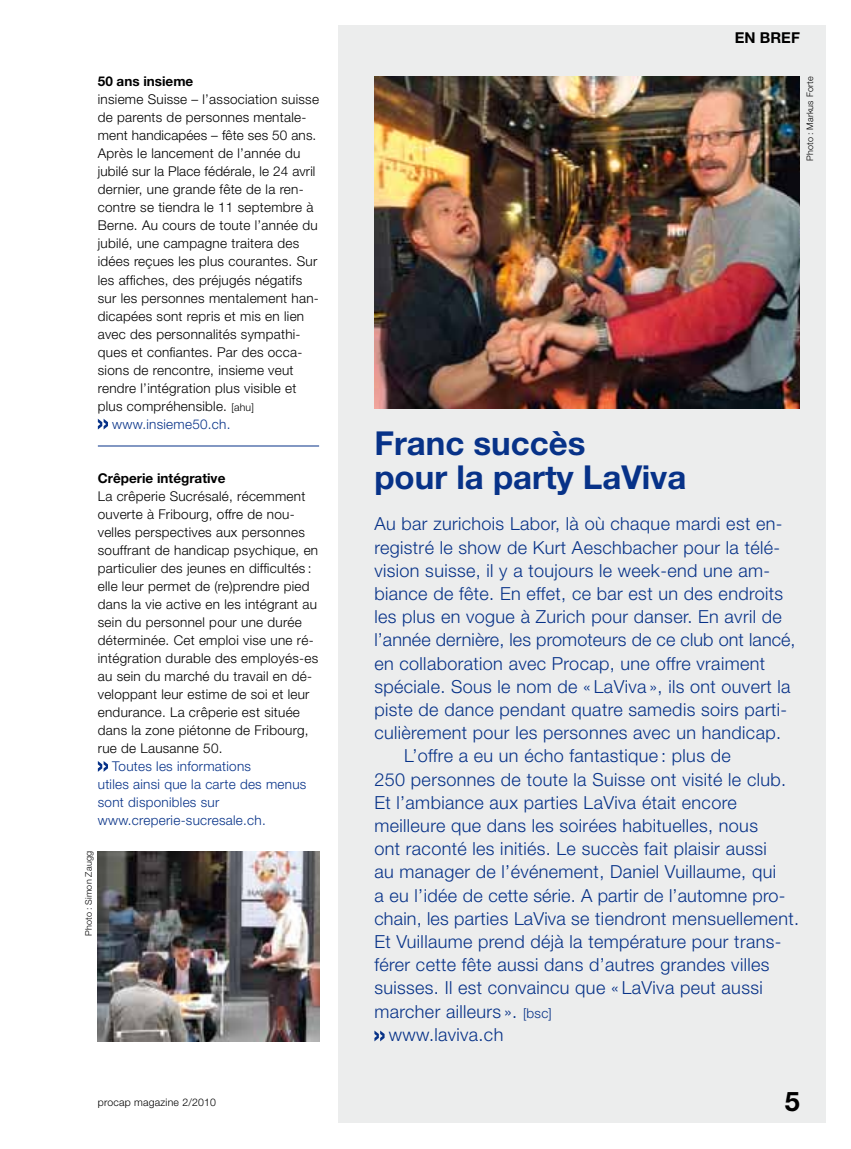
<style>
.page{position:relative;width:851px;height:1149px;background:#fff}
.page>*{position:absolute;margin:0;border:0;box-sizing:border-box;transform-origin:0 0}
.t1{font:700 33px/34.5px "Helvetica Neue LT";color:#073288}
.t2{font:700 27px "Helvetica Neue LT";color:#000}
.t3{font:300 18px "Helvetica Neue LT";letter-spacing:.02em;color:#073288}
.t4{font:700 15px "Helvetica Neue LT";color:#000}
.t5{font:300 13.5px/18px "Helvetica Neue LT";letter-spacing:.02em;color:#000}
.t6{font:300 13.5px/18px "Helvetica Neue LT";letter-spacing:.02em;color:#073288}
.t7{font:700 13.5px "Helvetica Neue LT";color:#000}
.t8{font:300 10.5px "Helvetica Neue LT";letter-spacing:.02em;color:#000}
.t9{font:300 9px "Helvetica Neue LT";letter-spacing:.02em;color:#000}
.s1{font-size:10.5px}
.s2{font-size:13.5px}
</style>
<div class="page">
<hr style="left:98px;top:445px;width:221px;height:1px;background:#073288">
<svg style="left:98px;top:418px;width:10px;height:11px"></svg>
<svg style="left:98px;top:761px;width:10px;height:10px"></svg>
<div style="left:338px;top:26px;width:487px;height:1097px;background:#eceded"></div>
<svg style="left:374px;top:1030px;width:10px;height:11px"></svg>
<img style="left:374px;top:77px;width:425px;height:331px">
<img style="left:98px;top:851px;width:221px;height:189px">
<p class="t7" style="left:98px;top:73px;width:97px">50 ans insieme</p>
<p class="t5" style="left:98px;top:90px;width:223px">insieme Suisse – l’association suisse</p>
<p class="t5" style="left:98px;top:108px;width:210px">de parents de personnes mentale-</p>
<p class="t5" style="left:98px;top:126px;width:220px">ment handicapées – fête ses 50 ans.</p>
<p class="t5" style="left:98px;top:144px;width:204px">Après le lancement de l’année du</p>
<p class="t5" style="left:98px;top:162px;width:219px">jubilé sur la Place fédérale, le 24 avril</p>
<p class="t5" style="left:98px;top:180px;width:207px">dernier, une grande fête de la ren-</p>
<p class="t5" style="left:98px;top:198px;width:217px">contre se tiendra le 11 septembre à</p>
<p class="t5" style="left:98px;top:216px;width:221px">Berne. Au cours de toute l’année du</p>
<p class="t5" style="left:98px;top:234px;width:203px">jubilé, une campagne traitera des</p>
<p class="t5" style="left:98px;top:252px;width:221px">idées reçues les plus courantes. Sur</p>
<p class="t5" style="left:98px;top:270px;width:206px">les affiches, des préjugés négatifs</p>
<p class="t5" style="left:98px;top:288px;width:222px">sur les personnes mentalement han-</p>
<p class="t5" style="left:98px;top:306px;width:208px">dicapées sont repris et mis en lien</p>
<p class="t5" style="left:98px;top:324px;width:204px">avec des personnalités sympathi-</p>
<p class="t5" style="left:98px;top:342px;width:206px">ques et confiantes. Par des occa-</p>
<p class="t5" style="left:98px;top:360px;width:197px">sions de rencontre, insieme veut</p>
<p class="t5" style="left:98px;top:378px;width:200px">rendre l’intégration plus visible et</p>
<p class="t5" style="left:98px;top:396px;width:158px">plus compréhensible. <span class="s1">[ahu]</span></p>
<p class="t6" style="left:112px;top:414px;width:120px">www.insieme50.ch.</p>
<p class="t7" style="left:98px;top:469px;width:129px">Crêperie intégrative</p>
<p class="t5" style="left:98px;top:486px;width:222px">La crêperie Sucrésalé, récemment ouverte à Fribourg, offre de nou&shy;velles perspectives aux personnes souffrant de handicap psychique, en particulier des jeunes en difficultés : elle leur permet de (re)prendre pied dans la vie active en les intégrant au sein du personnel pour une durée déterminée. Cet emploi vise une ré&shy;intégration durable des employés-es au sein du marché du travail en dé&shy;veloppant leur estime de soi et leur endurance. La crêperie est située dans la zone piétonne de Fribourg, rue de Lausanne 50.</p>
<p class="t6" style="left:98px;top:756px;width:210px;text-indent:14px">Toutes les informations<br>utiles ainsi que la carte des menus sont disponibles sur www.creperie-sucresale.ch.</p>
<p class="t9" style="left:83px;top:935px;width:86px;rotate:-90deg">Photo : Simon Zaugg</p>
<p class="t8" style="left:98px;top:1095px;width:120px">procap magazine 2/2010</p>
<p class="t4" style="left:734px;top:28px;width:67px">EN BREF</p>
<p class="t9" style="left:804px;top:160px;width:85px;rotate:-90deg">Photo : Markus Forte</p>
<h1 class="t1" style="left:374px;top:424px;width:313px">Franc succès<br>pour la party LaViva</h1>
<h3 class="t3" style="left:374px;top:512px;width:409px">Au bar zurichois Labor, là où chaque mardi est en-</h3>
<h3 class="t3" style="left:374px;top:536px;width:407px">registré le show de Kurt Aeschbacher pour la télé-</h3>
<h3 class="t3" style="left:374px;top:559px;width:397px">vision suisse, il y a toujours le week-end une am-</h3>
<h3 class="t3" style="left:374px;top:582px;width:410px">biance de fête. En effet, ce bar est un des endroits</h3>
<h3 class="t3" style="left:374px;top:605px;width:409px">les plus en vogue à Zurich pour danser. En avril de</h3>
<h3 class="t3" style="left:374px;top:628px;width:422px">l’année dernière, les promoteurs de ce club ont lancé,</h3>
<h3 class="t3" style="left:374px;top:652px;width:392px">en collaboration avec Procap, une offre vraiment</h3>
<h3 class="t3" style="left:374px;top:675px;width:417px">spéciale. Sous le nom de « LaViva », ils ont ouvert la</h3>
<h3 class="t3" style="left:374px;top:698px;width:414px">piste de dance pendant quatre samedis soirs parti-</h3>
<h3 class="t3" style="left:374px;top:721px;width:408px">culièrement pour les personnes avec un handicap.</h3>
<h3 class="t3" style="left:404px;top:744px;width:328px">L’offre a eu un écho fantastique : plus de</h3>
<h3 class="t3" style="left:374px;top:768px;width:413px">250 personnes de toute la Suisse ont visité le club.</h3>
<h3 class="t3" style="left:374px;top:791px;width:364px">Et l’ambiance aux parties LaViva était encore</h3>
<h3 class="t3" style="left:374px;top:814px;width:385px">meilleure que dans les soirées habituelles, nous</h3>
<h3 class="t3" style="left:374px;top:837px;width:394px">ont raconté les initiés. Le succès fait plaisir aussi</h3>
<h3 class="t3" style="left:374px;top:860px;width:403px">au manager de l’événement, Daniel Vuillaume, qui</h3>
<h3 class="t3" style="left:374px;top:883px;width:412px">a eu l’idée de cette série. A partir de l’automne pro-</h3>
<h3 class="t3" style="left:374px;top:907px;width:426px">chain, les parties LaViva se tiendront mensuellement.</h3>
<h3 class="t3" style="left:374px;top:930px;width:408px">Et Vuillaume prend déjà la température pour trans-</h3>
<h3 class="t3" style="left:374px;top:953px;width:396px">férer cette fête aussi dans d’autres grandes villes</h3>
<h3 class="t3" style="left:374px;top:976px;width:390px">suisses. Il est convaincu que « LaViva peut aussi</h3>
<h3 class="t3" style="left:374px;top:999px;width:179px">marcher ailleurs ». <span class="s2">[bsc]</span></h3>
<h3 class="t3" style="left:389px;top:1023px;width:116px">www.laviva.ch</h3>
<h2 class="t2" style="left:784px;top:1083px;width:17px">5</h2>
</div>
